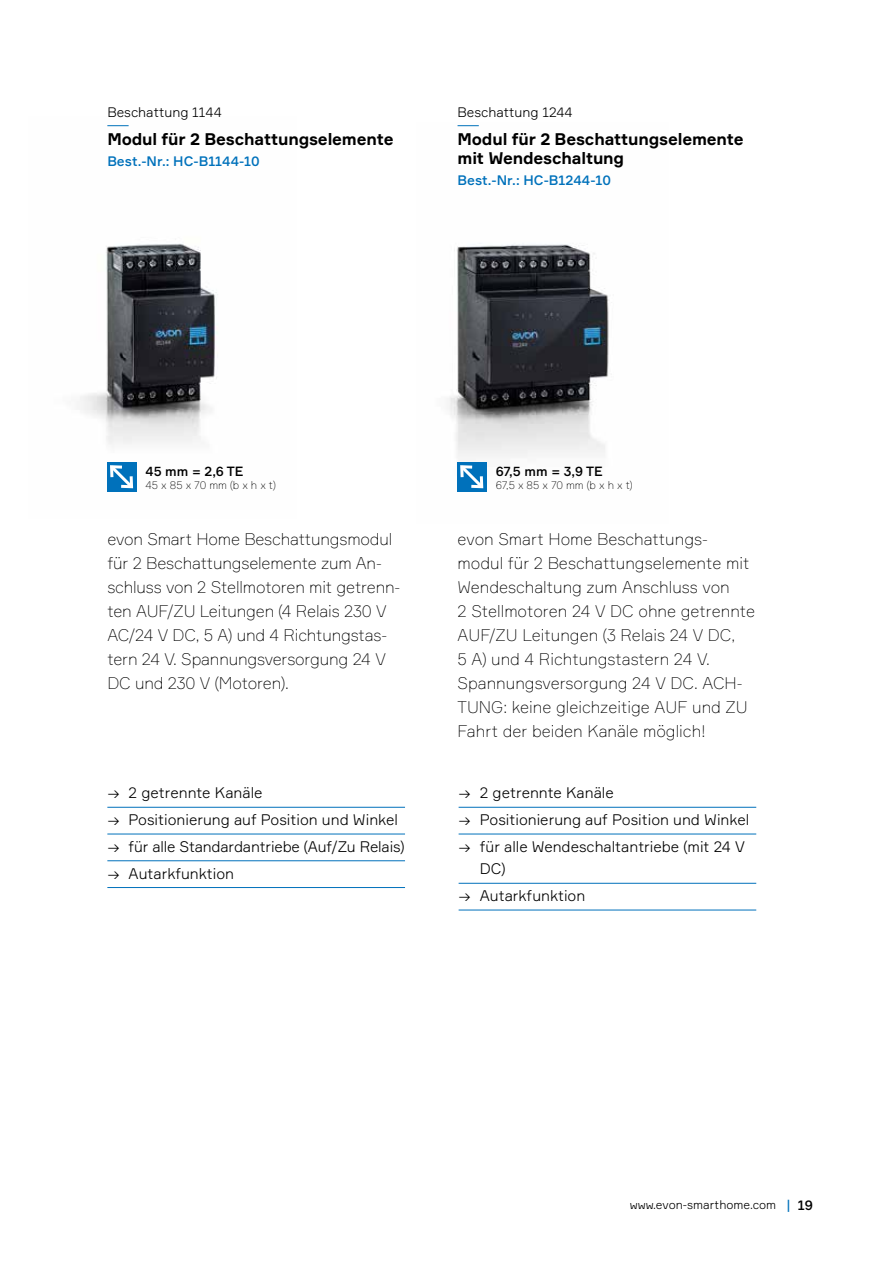
<style>
.page{position:relative;width:893px;height:1263px;background:#fff}
.page>*{position:absolute;margin:0;border:0;box-sizing:border-box;transform-origin:0 0}
.t1{font:200 16.5px/24px "Formular";color:#000}
.t2{font:700 16.5px/19.5px "Formular";letter-spacing:-.01em;color:#000}
.t3{font:300 15px/22.5px "Formular";color:#000}
.t4{font:500 13.5px "Formular";color:#0071bb}
.t5{font:300 13.5px "Formular";color:#000}
.t6{font:500 13.05px "Formular";color:#000}
.t7{font:300 12px "Formular";color:#000}
.t8{font:200 10.95px "Formular";color:#000}
.s1{font-weight:500;font-size:13.5px;color:#0071bb}
.s2{font-weight:500;font-size:13.5px}
</style>
<div class="page">
<img style="left:80px;top:126px;width:138px;height:366px">
<svg style="left:107px;top:125px;width:22px;height:1px"></svg>
<div style="left:107px;top:462px;width:29px;height:30px;background:#0071bb"></div>
<svg style="left:110px;top:465px;width:24px;height:24px"></svg>
<hr style="left:107px;top:807px;width:298px;height:1px;background:#0071bb">
<hr style="left:107px;top:834px;width:298px;height:1px;background:#0071bb">
<hr style="left:107px;top:860px;width:298px;height:1px;background:#0071bb">
<hr style="left:107px;top:887px;width:298px;height:1px;background:#0071bb">
<img style="left:449px;top:125px;width:160px;height:367px">
<svg style="left:458px;top:125px;width:21px;height:1px"></svg>
<div style="left:458px;top:462px;width:29px;height:30px;background:#0071bb"></div>
<svg style="left:457px;top:462px;width:27px;height:29px"></svg>
<hr style="left:459px;top:807px;width:297px;height:1px;background:#0071bb">
<hr style="left:459px;top:834px;width:297px;height:1px;background:#0071bb">
<hr style="left:459px;top:883px;width:297px;height:1px;background:#0071bb">
<hr style="left:459px;top:910px;width:297px;height:1px;background:#0071bb">
<p class="t5" style="left:107px;top:104px;width:116px">Beschattung 1144</p>
<p class="t2" style="left:107px;top:129px;width:288px">Modul für 2 Beschattungselemente</p>
<p class="t4" style="left:107px;top:152px;width:154px">Best.-Nr.: HC-B1144-10</p>
<p class="t5" style="left:458px;top:104px;width:117px">Beschattung 1244</p>
<p class="t2" style="left:458px;top:129px;width:288px">Modul für 2 Beschattungselemente mit Wendeschaltung</p>
<p class="t4" style="left:458px;top:172px;width:155px">Best.-Nr.: HC-B1244-10</p>
<p class="t6" style="left:145px;top:463px;width:99px">45 mm = 2,6 TE</p>
<p class="t8" style="left:145px;top:479px;width:132px">45 x 85 x 70 mm (b x h x t)</p>
<p class="t1" style="left:107px;top:527px;width:294px">evon Smart Home Beschattungsmodul für 2 Beschattungselemente zum An&shy;schluss von 2 Stellmotoren mit getrenn&shy;ten AUF/ZU Leitungen (4 Relais 230 V AC/24 V DC, 5 A) und 4 Richtungstas&shy;tern 24 V. Spannungsversorgung 24 V DC und 230 V (Motoren).</p>
<p class="t3" style="left:107px;top:781px;width:157px">→ 2 getrennte Kanäle</p>
<p class="t3" style="left:107px;top:808px;width:292px">→ Positionierung auf Position und Winkel</p>
<p class="t3" style="left:107px;top:835px;width:298px">→ für alle Standardantriebe (Auf/Zu Relais)</p>
<p class="t3" style="left:107px;top:862px;width:128px">→ Autarkfunktion</p>
<p class="t6" style="left:496px;top:463px;width:109px">67,5 mm = 3,9 TE</p>
<p class="t8" style="left:496px;top:479px;width:139px">67,5 x 85 x 70 mm (b x h x t)</p>
<p class="t1" style="left:458px;top:527px;width:299px">evon Smart Home Beschattungs&shy;modul für 2 Beschattungselemente mit Wendeschaltung zum Anschluss von<br>2 Stellmotoren 24 V DC ohne getrennte AUF/ZU Leitungen (3 Relais 24 V DC,<br>5 A) und 4 Richtungstastern 24 V.<br>Spannungsversorgung 24 V DC. ACH-TUNG: keine gleichzeitige AUF und ZU Fahrt der beiden Kanäle möglich!</p>
<p class="t3" style="left:459px;top:781px;width:157px">→ 2 getrennte Kanäle</p>
<p class="t3" style="left:459px;top:808px;width:292px">→ Positionierung auf Position und Winkel</p>
<p class="t3" style="left:480px;top:835px;width:267px;text-indent:-21px">→ für alle Wendeschaltantriebe (mit 24 V<br>DC)</p>
<p class="t3" style="left:459px;top:884px;width:128px">→ Autarkfunktion</p>
<p class="t7" style="left:630px;top:1198px;width:185px">www.evon-smarthome.com <span class="s1">|</span> <span class="s2">19</span></p>
</div>
